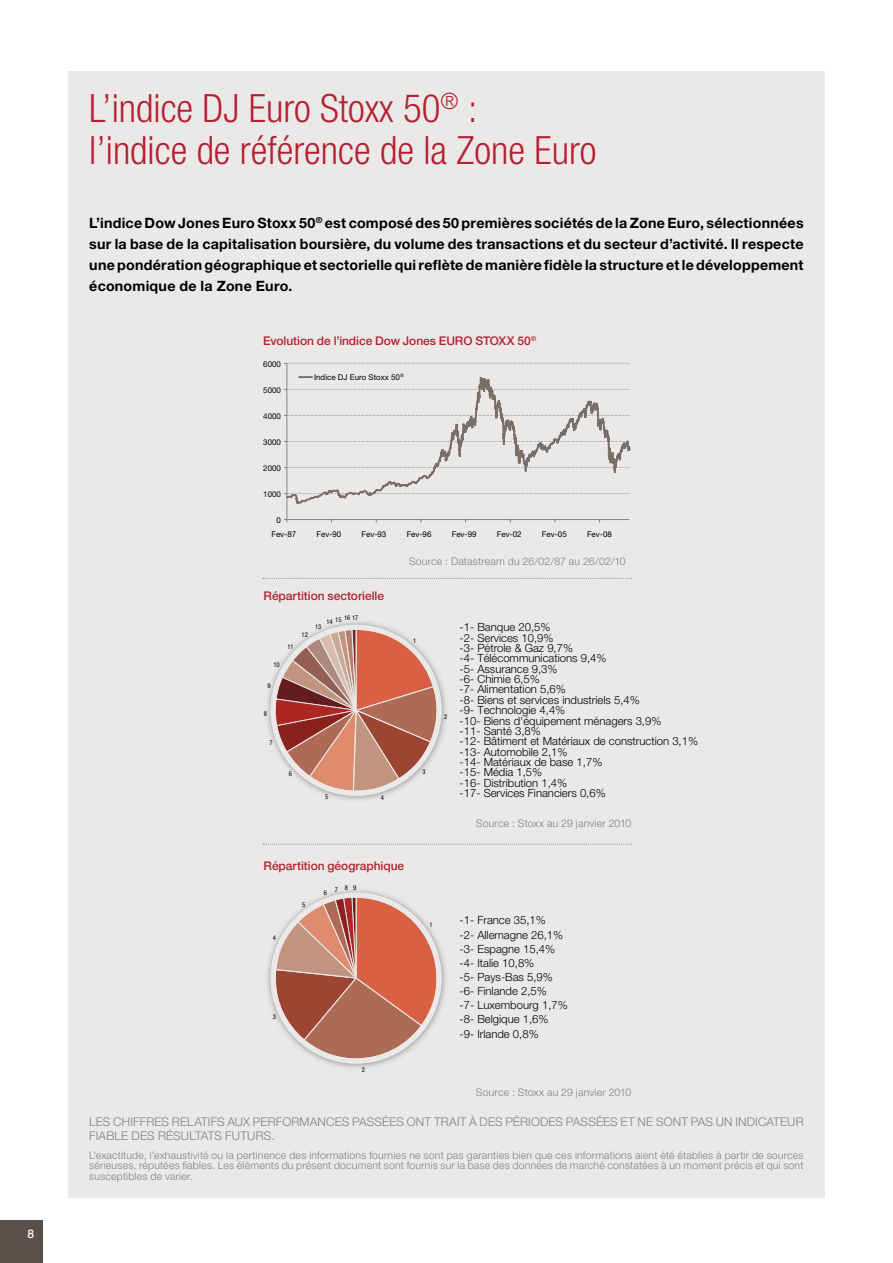
<style>
.page{position:relative;width:893px;height:1263px;background:#fff}
.page>*{position:absolute;margin:0;border:0;box-sizing:border-box;transform-origin:0 0}
.t1{font:300 condensed 39px/42px "Helvetica Neue";color:#b42031}
.t2{font:700 14.25px/21px "Helvetica Neue";letter-spacing:.015em;color:#000;text-align:justify}
.t3{font:300 12px/13.5px "Helvetica Neue";letter-spacing:.01em;color:#828181}
.t4{font:500 12px "Helvetica Neue";letter-spacing:-.005em;color:#b42031}
.t5{font:500 12px "Helvetica Neue";color:#fff}
.t6{font:300 11.25px/10.4px "Helvetica Neue";color:#000}
.t7{font:300 10.5px/10.5px "Helvetica Neue";letter-spacing:.02em;color:#828181;text-align:justify}
.t8{font:7.95px "Helvetica Neue";color:#000}
.t9{font:condensed 6.6px "Helvetica Neue";color:#000}
</style>
<div class="page">
<div style="left:0;top:1220px;width:43px;height:43px;background:#5a4f4a"></div>
<div style="left:68px;top:71px;width:757px;height:1126px;background:#ebe9e7"></div>
<svg style="left:263px;top:844px;width:368px;height:1px"></svg>
<svg style="left:263px;top:578px;width:368px;height:1px"></svg>
<hr style="left:286px;top:363px;width:1px;height:156px;background:#929292">
<svg style="left:284px;top:363px;width:345px;height:1px"></svg>
<hr style="left:287px;top:519px;width:342px;height:1px;background:#929292">
<svg style="left:284px;top:375px;width:346px;height:131px"></svg>
<img style="left:267px;top:621px;width:179px;height:179px">
<div style="left:271px;top:625px;width:171px;height:171px;background:#ebe9e7;border-radius:50%"></div>
<svg style="left:275px;top:629px;width:162px;height:162px"></svg>
<img style="left:267px;top:889px;width:179px;height:179px">
<div style="left:271px;top:892px;width:171px;height:171px;background:#ebe9e7;border-radius:50%"></div>
<svg style="left:275px;top:897px;width:162px;height:162px"></svg>
<p class="t5" style="left:27px;top:1227px;width:8px">8</p>
<h1 class="t1" style="left:89px;top:87px;width:509px">L’indice DJ Euro Stoxx 50<sup>®</sup> :<br>l’indice de référence de la Zone Euro</h1>
<p class="t2" style="left:89px;top:212px;width:716px">L’indice Dow Jones Euro Stoxx 50<sup>®</sup> est composé des 50 premières sociétés de la Zone Euro, sélectionnées sur la base de la capitalisation boursière, du volume des transactions et du secteur d’activité. Il respecte une pondération géographique et sectorielle qui reflète de manière fidèle la structure et le développement économique de la Zone Euro.</p>
<p class="t4" style="left:263px;top:334px;width:275px">Evolution de l’indice Dow Jones EURO STOXX 50<sup>®</sup></p>
<p class="t8" style="left:314px;top:372px;width:91px">Indice DJ Euro Stoxx 50<sup>®</sup></p>
<p class="t8" style="left:263px;top:360px;width:19px">6000</p>
<p class="t8" style="left:263px;top:386px;width:19px">5000</p>
<p class="t8" style="left:263px;top:412px;width:19px">4000</p>
<p class="t8" style="left:263px;top:438px;width:19px">3000</p>
<p class="t8" style="left:263px;top:464px;width:19px">2000</p>
<p class="t8" style="left:263px;top:490px;width:19px">1000</p>
<p class="t8" style="left:277px;top:516px;width:6px">0</p>
<p class="t8" style="left:271px;top:529px;width:26px">Fev-87</p>
<p class="t8" style="left:317px;top:529px;width:26px">Fev-90</p>
<p class="t8" style="left:362px;top:529px;width:26px">Fev-93</p>
<p class="t8" style="left:407px;top:529px;width:26px">Fev-96</p>
<p class="t8" style="left:452px;top:529px;width:26px">Fev-99</p>
<p class="t8" style="left:497px;top:529px;width:26px">Fev-02</p>
<p class="t8" style="left:542px;top:529px;width:26px">Fev-05</p>
<p class="t8" style="left:587px;top:529px;width:26px">Fev-08</p>
<p class="t7" style="left:409px;top:555px;width:218px">Source : Datastream du 26/02/87 au 26/02/10</p>
<p class="t4" style="left:264px;top:589px;width:122px">Répartition sectorielle</p>
<p class="t9" style="left:326px;top:615px;width:34px">14 15 16 17</p>
<p class="t9" style="left:315px;top:623px;width:8px">13</p>
<p class="t9" style="left:273px;top:661px;width:8px">10</p>
<p class="t9" style="left:268px;top:681px;width:5px">9</p>
<p class="t9" style="left:287px;top:643px;width:8px">11</p>
<p class="t9" style="left:264px;top:709px;width:5px">8</p>
<p class="t9" style="left:302px;top:631px;width:8px">12</p>
<p class="t9" style="left:269px;top:739px;width:5px">7</p>
<p class="t9" style="left:289px;top:769px;width:5px">6</p>
<p class="t9" style="left:325px;top:793px;width:5px">5</p>
<p class="t9" style="left:381px;top:794px;width:5px">4</p>
<p class="t9" style="left:413px;top:637px;width:5px">1</p>
<p class="t9" style="left:444px;top:713px;width:5px">2</p>
<p class="t9" style="left:422px;top:767px;width:5px">3</p>
<p class="t4" style="left:264px;top:858px;width:142px">Répartition géographique</p>
<p class="t9" style="left:273px;top:933px;width:5px">4</p>
<p class="t9" style="left:302px;top:900px;width:5px">5</p>
<p class="t9" style="left:324px;top:885px;width:34px">6 789</p>
<p class="t9" style="left:430px;top:921px;width:5px">1</p>
<p class="t9" style="left:273px;top:1013px;width:5px">3</p>
<p class="t9" style="left:362px;top:1066px;width:5px">2</p>
<p class="t6" style="left:460px;top:622px;width:240px">-1- Banque 20,5%<br>-2- Services 10,9%<br>-3- Pétrole &amp; Gaz 9,7%<br>-4- Télécommunications 9,4%<br>-5- Assurance 9,3%<br>-6- Chimie 6,5%<br>-7- Alimentation 5,6%<br>-8- Biens et services industriels 5,4%<br>-9- Technologie 4,4%<br>-10- Biens d'équipement ménagers 3,9%<br>-11- Santé 3,8%<br>-12- Bâtiment et Matériaux de construction 3,1% -13- Automobile 2,1%<br>-14- Matériaux de base 1,7%<br>-15- Média 1,5%<br>-16- Distribution 1,4%<br>-17- Services Financiers 0,6%</p>
<p class="t7" style="left:476px;top:817px;width:157px">Source : Stoxx au 29 janvier 2010</p>
<p class="t6" style="left:460px;top:913px;width:110px;line-height:14.1px">-1- France 35,1%<br>-2- Allemagne 26,1% -3- Espagne 15,4% -4- Italie 10,8%<br>-5- Pays-Bas 5,9% -6- Finlande 2,5%<br>-7- Luxembourg 1,7% -8- Belgique 1,6%<br>-9- Irlande 0,8%</p>
<p class="t7" style="left:476px;top:1087px;width:157px">Source : Stoxx au 29 janvier 2010</p>
<p class="t3" style="left:89px;top:1115px;width:716px">LES CHIFFRES RELATIFS AUX PERFORMANCES PASSÉES ONT TRAIT À DES PÉRIODES PASSÉES ET NE SONT PAS UN INDICATEUR<br>FIABLE DES RÉSULTATS FUTURS.</p>
<p class="t7" style="left:89px;top:1150px;width:716px">L’exactitude, l’exhaustivité ou la pertinence des informations fournies ne sont pas garanties bien que ces informations aient été établies à partir de sources sérieuses, réputées fiables. Les éléments du présent document sont fournis sur la base des données de marché constatées à un moment précis et qui sont susceptibles de varier.</p>
</div>
